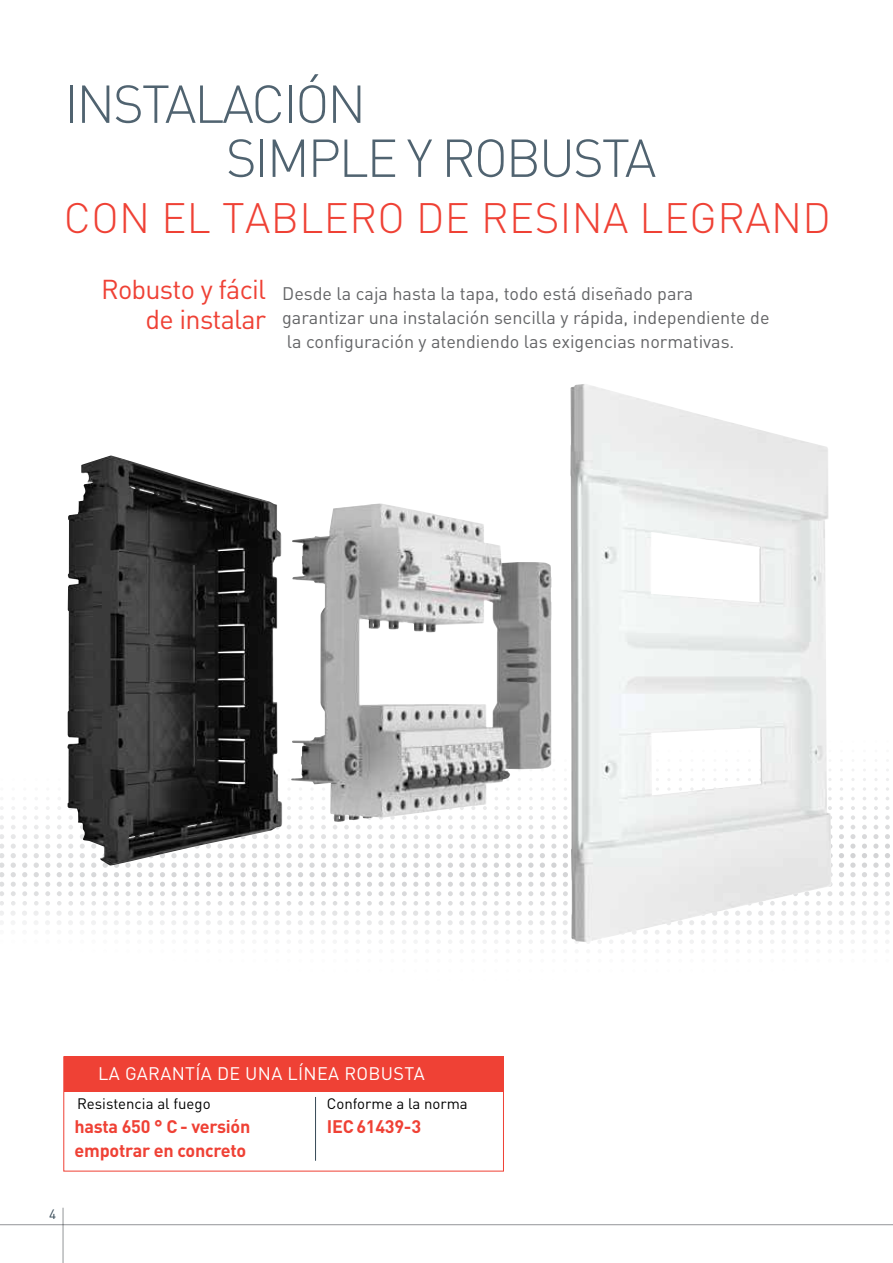
<style>
.page{position:relative;width:893px;height:1263px;background:#fff}
.page>*{position:absolute;margin:0;border:0;box-sizing:border-box;transform-origin:0 0}
.t1{font:300 52.5px/54px "DIN Pro";letter-spacing:-.04em;color:#506370}
.t2{font:300 42px "DIN Pro";letter-spacing:.01em;color:#ef4135}
.t3{font:27px/30px "DIN Pro";letter-spacing:-.03em;color:#ef4135;text-align:right}
.t4{font:18px/24px "DIN Pro";color:#636466}
.t5{font:700 18px/24px "DIN";letter-spacing:-.015em;color:#ef4135}
.t6{font:18px "DIN Pro";letter-spacing:.02em;color:#fff}
.t7{font:15px "DIN Pro";color:#000}
.t8{font:13.5px "DIN Pro";color:#374a57}
</style>
<div class="page">
<hr style="left:63px;top:1208px;width:1px;height:55px;background:#939598">
<hr style="left:0;top:1224px;width:893px;height:1px;background:#939598">
<svg style="left:102px;top:865px;width:6px;height:60px"></svg>
<svg style="left:91px;top:865px;width:5px;height:60px"></svg>
<svg style="left:79px;top:865px;width:6px;height:60px"></svg>
<svg style="left:68px;top:865px;width:5px;height:60px"></svg>
<svg style="left:56px;top:806px;width:6px;height:119px"></svg>
<svg style="left:45px;top:806px;width:5px;height:119px"></svg>
<svg style="left:33px;top:806px;width:6px;height:118px"></svg>
<svg style="left:22px;top:806px;width:5px;height:118px"></svg>
<svg style="left:10px;top:806px;width:6px;height:117px"></svg>
<svg style="left:0;top:806px;width:4px;height:116px"></svg>
<svg style="left:390px;top:825px;width:5px;height:117px"></svg>
<svg style="left:378px;top:825px;width:6px;height:117px"></svg>
<svg style="left:367px;top:825px;width:5px;height:117px"></svg>
<svg style="left:355px;top:825px;width:6px;height:116px"></svg>
<svg style="left:344px;top:825px;width:5px;height:116px"></svg>
<svg style="left:332px;top:825px;width:6px;height:116px"></svg>
<svg style="left:321px;top:825px;width:5px;height:109px"></svg>
<svg style="left:309px;top:825px;width:6px;height:109px"></svg>
<svg style="left:298px;top:825px;width:5px;height:109px"></svg>
<svg style="left:286px;top:806px;width:6px;height:128px"></svg>
<svg style="left:275px;top:865px;width:5px;height:69px"></svg>
<svg style="left:263px;top:865px;width:6px;height:69px"></svg>
<svg style="left:252px;top:865px;width:5px;height:69px"></svg>
<svg style="left:240px;top:865px;width:6px;height:69px"></svg>
<svg style="left:229px;top:865px;width:5px;height:69px"></svg>
<svg style="left:217px;top:865px;width:6px;height:69px"></svg>
<svg style="left:206px;top:865px;width:5px;height:69px"></svg>
<svg style="left:194px;top:865px;width:6px;height:69px"></svg>
<svg style="left:183px;top:865px;width:5px;height:69px"></svg>
<svg style="left:171px;top:865px;width:6px;height:68px"></svg>
<svg style="left:160px;top:865px;width:5px;height:67px"></svg>
<svg style="left:148px;top:865px;width:6px;height:67px"></svg>
<svg style="left:137px;top:865px;width:5px;height:66px"></svg>
<svg style="left:125px;top:865px;width:6px;height:60px"></svg>
<svg style="left:114px;top:865px;width:5px;height:60px"></svg>
<svg style="left:563px;top:806px;width:5px;height:138px"></svg>
<svg style="left:551px;top:806px;width:6px;height:138px"></svg>
<svg style="left:540px;top:806px;width:5px;height:138px"></svg>
<svg style="left:528px;top:806px;width:5px;height:138px"></svg>
<svg style="left:517px;top:806px;width:5px;height:138px"></svg>
<svg style="left:505px;top:806px;width:5px;height:138px"></svg>
<svg style="left:494px;top:825px;width:5px;height:119px"></svg>
<svg style="left:482px;top:825px;width:5px;height:119px"></svg>
<svg style="left:471px;top:825px;width:5px;height:119px"></svg>
<svg style="left:459px;top:825px;width:5px;height:119px"></svg>
<svg style="left:447px;top:825px;width:6px;height:119px"></svg>
<svg style="left:436px;top:825px;width:5px;height:118px"></svg>
<svg style="left:424px;top:825px;width:6px;height:118px"></svg>
<svg style="left:413px;top:825px;width:5px;height:118px"></svg>
<svg style="left:401px;top:825px;width:6px;height:118px"></svg>
<svg style="left:885px;top:806px;width:5px;height:136px"></svg>
<svg style="left:873px;top:806px;width:6px;height:137px"></svg>
<svg style="left:874px;top:787px;width:4px;height:4px"></svg>
<svg style="left:862px;top:806px;width:5px;height:137px"></svg>
<svg style="left:850px;top:806px;width:6px;height:138px"></svg>
<svg style="left:851px;top:787px;width:4px;height:4px"></svg>
<svg style="left:839px;top:806px;width:5px;height:138px"></svg>
<svg style="left:828px;top:807px;width:5px;height:137px"></svg>
<img style="left:67px;top:456px;width:215px;height:409px">
<img style="left:291px;top:504px;width:216px;height:318px">
<img style="left:570px;top:384px;width:261px;height:558px">
<div style="left:63px;top:1056px;width:441px;height:115px;border:1px solid #ef4135"></div>
<div style="left:64px;top:1057px;width:439px;height:35px;background:#ef4135"></div>
<hr style="left:315px;top:1097px;width:1px;height:64px;background:#374a57">
<h1 class="t1" style="left:226px;top:75px;width:432px;text-indent:-162px">INSTALACIÓN<br>SIMPLE Y ROBUSTA</h1>
<h2 class="t2" style="left:64px;top:189px;width:768px">CON EL TABLERO DE RESINA LEGRAND</h2>
<h3 class="t3" style="left:101px;top:273px;width:166px">Robusto y fácil de instalar</h3>
<p class="t4" style="left:282px;top:280px;width:489px">Desde la caja hasta la tapa, todo está diseñado para garantizar una instalación sencilla y rápida, independiente de la configuración y atendiendo las exigencias normativas.</p>
<p class="t8" style="left:49px;top:1205px;width:9px">4</p>
<p class="t6" style="left:98px;top:1061px;width:328px">LA GARANTÍA DE UNA LÍNEA ROBUSTA</p>
<p class="t7" style="left:77px;top:1093px;width:135px">Resistencia al fuego</p>
<p class="t7" style="left:327px;top:1094px;width:142px">Conforme a la norma</p>
<p class="t5" style="left:75px;top:1114px;width:177px">hasta 650 ° C - versión empotrar en concreto</p>
<p class="t5" style="left:327px;top:1114px;width:96px">IEC 61439-3</p>
</div>
